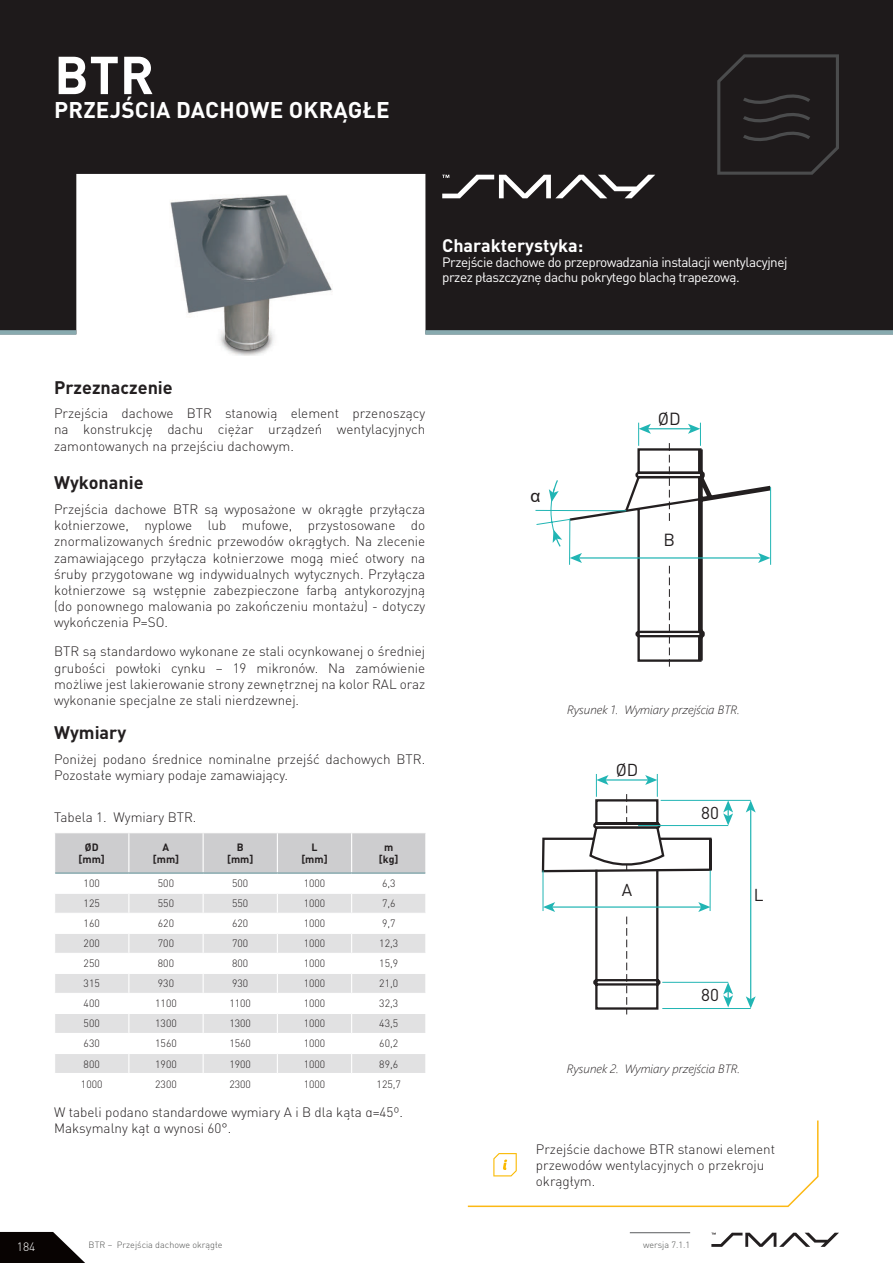
<style>
.page{position:relative;width:893px;height:1263px;background:#fff}
.page>*{position:absolute;margin:0;border:0;box-sizing:border-box;transform-origin:0 0}
._1_-_Produkt_-_symbo{font:700 52.5px "DIN Pro";color:#fff}
._2_-_opis_produktu{font:700 22.5px "DIN Pro";letter-spacing:.01em;color:#fff}
._6_-_H1_-_czarny_12{font:700 18px "DIN Pro";color:#231f20}
._3_-_nag_przeznaczen{font:700 18px "DIN Pro";color:#fff}
.t1{font:17.25px "DIN Pro";color:#231f20}
.t2{font:17.25px "Arial";color:#231f20}
.t3{font:17.1px "DIN Pro";color:#231f20}
._10_-_txt{font:300 13.5px/16.2px "DIN Pro";color:#231f20;text-align:justify}
._4_-_txt_9_biały{font:13.5px/15px "DIN Pro";letter-spacing:-.035em;color:#fff}
._12_-_txt_informacja{font:300 13.5px/16.2px "DIN Pro";color:#231f20}
.t4{font:italic 300 12px "Segoe UI";color:#231f20}
.t5{font:300 12px "DIN Pro";color:#fff}
.tresc_light_czarny_s{font:300 10.5px "DIN Pro";color:#231f20}
.naglowek_bold_czarny{font:700 10.5px "DIN Pro";color:#231f20}
.t6{font:300 9px "DIN Pro";color:#515251}
</style>
<div class="page">
<svg style="left:0;top:1232px;width:85px;height:31px"></svg>
<hr style="left:630px;top:1232px;width:60px;height:1px;background:#6c6d70">
<svg style="left:711px;top:1233px;width:128px;height:14px"></svg>
<svg style="left:0;top:0;width:893px;height:334px;background:#3b3838"></svg>
<img style="left:170px;top:195px;width:163px;height:161px">
<svg style="left:55px;top:833px;width:371px;height:240px"></svg>
<hr style="left:55px;top:872px;width:74px;height:2px;background:#88aaaf">
<hr style="left:129px;top:872px;width:74px;height:2px;background:#88aaaf">
<hr style="left:203px;top:872px;width:74px;height:2px;background:#88aaaf">
<hr style="left:277px;top:872px;width:75px;height:2px;background:#88aaaf">
<hr style="left:352px;top:872px;width:73px;height:2px;background:#88aaaf">
<svg style="left:672px;top:448px;width:16px;height:214px"></svg>
<hr style="left:799px;top:521px;width:1px;height:41px;background:#21b5b4">
<hr style="left:892px;top:521px;width:1px;height:41px;background:#21b5b4">
<div style="left:635px;top:631px;width:69px;height:6px;border:2px solid #231f20;border-radius:2px"></div>
<hr style="left:578px;top:557px;width:184px;height:2px;background:#21b5b4">
<hr style="left:647px;top:428px;width:45px;height:1px;background:#21b5b4">
<svg style="left:688px;top:423px;width:84px;height:239px"></svg>
<svg style="left:535px;top:423px;width:137px;height:244px"></svg>
<hr style="left:662px;top:982px;width:66px;height:1px;background:#21b5b4">
<hr style="left:661px;top:800px;width:90px;height:1px;background:#21b5b4">
<hr style="left:638px;top:825px;width:90px;height:1px;background:#21b5b4">
<hr style="left:662px;top:1008px;width:89px;height:1px;background:#21b5b4">
<hr style="left:750px;top:809px;width:1px;height:191px;background:#21b5b4">
<svg style="left:746px;top:800px;width:10px;height:12px"></svg>
<svg style="left:746px;top:996px;width:10px;height:12px"></svg>
<svg style="left:723px;top:800px;width:10px;height:25px"></svg>
<svg style="left:723px;top:982px;width:10px;height:25px"></svg>
<svg style="left:541px;top:774px;width:172px;height:240px"></svg>
<svg style="left:467px;top:1120px;width:352px;height:88px"></svg>
<svg style="left:717px;top:54px;width:122px;height:121px;background:#242021"></svg>
<svg style="left:442px;top:175px;width:213px;height:23px"></svg>
<div style="left:425px;top:330px;width:468px;height:5px;background:#88aaaf"></div>
<div style="left:0;top:330px;width:76px;height:5px;background:#88aaaf"></div>
<p class="_1_-_Produkt_-_symbo" style="left:54px;top:39px;width:101px">BTR</p>
<p class="_2_-_opis_produktu" style="left:54px;top:95px;width:337px">PRZEJŚCIA DACHOWE OKRĄGŁE</p>
<p class="_3_-_nag_przeznaczen" style="left:442px;top:233px;width:143px">Charakterystyka:</p>
<p class="_4_-_txt_9_biały" style="left:442px;top:254px;width:347px">Przejście dachowe do przeprowadzania instalacji wentylacyjnej przez płaszczyznę dachu pokrytego blachą trapezową.</p>
<p class="_6_-_H1_-_czarny_12" style="left:54px;top:375px;width:120px">Przeznaczenie</p>
<p class="_10_-_txt" style="left:54px;top:405px;width:373px">Przejścia dachowe BTR stanowią element przenoszący na konstrukcję dachu ciężar urządzeń wentylacyjnych zamontowanych na przejściu dachowym.</p>
<p class="_6_-_H1_-_czarny_12" style="left:54px;top:470px;width:91px">Wykonanie</p>
<p class="_10_-_txt" style="left:54px;top:500px;width:373px">Przejścia dachowe BTR są wyposażone w okrągłe przyłącza kołnierzowe, nyplowe lub mufowe, przystosowane do znormalizowanych średnic przewodów okrągłych. Na zlecenie zamawiającego przyłącza kołnierzowe mogą mieć otwory na śruby przygotowane wg indywidualnych wytycznych. Przyłącza kołnierzowe są wstępnie zabezpieczone farbą antykorozyjną (do ponownego malowania po zakończeniu montażu) - dotyczy wykończenia P=SO.</p>
<p class="_10_-_txt" style="left:54px;top:643px;width:373px">BTR są standardowo wykonane ze stali ocynkowanej o średniej grubości powłoki cynku – 19 mikronów. Na zamówienie możliwe jest lakierowanie strony zewnętrznej na kolor RAL oraz wykonanie specjalne ze stali nierdzewnej.</p>
<p class="_6_-_H1_-_czarny_12" style="left:54px;top:720px;width:74px">Wymiary</p>
<p class="_10_-_txt" style="left:54px;top:750px;width:373px">Poniżej podano średnice nominalne przejść dachowych BTR.<br>Pozostałe wymiary podaje zamawiający.</p>
<p class="_10_-_txt" style="left:54px;top:808px;width:144px">Tabela 1. Wymiary BTR.</p>
<p class="naglowek_bold_czarny" style="left:85px;top:840px;width:15px">ØD</p>
<p class="naglowek_bold_czarny" style="left:79px;top:852px;width:28px">[mm]</p>
<p class="naglowek_bold_czarny" style="left:163px;top:840px;width:8px">A</p>
<p class="naglowek_bold_czarny" style="left:153px;top:852px;width:28px">[mm]</p>
<p class="naglowek_bold_czarny" style="left:237px;top:840px;width:8px">B</p>
<p class="naglowek_bold_czarny" style="left:227px;top:852px;width:28px">[mm]</p>
<p class="naglowek_bold_czarny" style="left:311px;top:840px;width:8px">L</p>
<p class="naglowek_bold_czarny" style="left:301px;top:852px;width:28px">[mm]</p>
<p class="naglowek_bold_czarny" style="left:384px;top:840px;width:11px">m</p>
<p class="naglowek_bold_czarny" style="left:379px;top:852px;width:21px">[kg]</p>
<p class="tresc_light_czarny_s" style="left:84px;top:876px;width:18px">100</p>
<p class="tresc_light_czarny_s" style="left:158px;top:876px;width:18px">500</p>
<p class="tresc_light_czarny_s" style="left:232px;top:876px;width:18px">500</p>
<p class="tresc_light_czarny_s" style="left:304px;top:876px;width:23px">1000</p>
<p class="tresc_light_czarny_s" style="left:382px;top:876px;width:15px">6,3</p>
<p class="tresc_light_czarny_s" style="left:84px;top:896px;width:18px">125</p>
<p class="tresc_light_czarny_s" style="left:158px;top:896px;width:18px">550</p>
<p class="tresc_light_czarny_s" style="left:232px;top:896px;width:18px">550</p>
<p class="tresc_light_czarny_s" style="left:304px;top:896px;width:23px">1000</p>
<p class="tresc_light_czarny_s" style="left:382px;top:896px;width:15px">7,6</p>
<p class="tresc_light_czarny_s" style="left:84px;top:916px;width:18px">160</p>
<p class="tresc_light_czarny_s" style="left:158px;top:916px;width:18px">620</p>
<p class="tresc_light_czarny_s" style="left:232px;top:916px;width:18px">620</p>
<p class="tresc_light_czarny_s" style="left:304px;top:916px;width:23px">1000</p>
<p class="tresc_light_czarny_s" style="left:382px;top:916px;width:15px">9,7</p>
<p class="tresc_light_czarny_s" style="left:84px;top:936px;width:18px">200</p>
<p class="tresc_light_czarny_s" style="left:158px;top:936px;width:18px">700</p>
<p class="tresc_light_czarny_s" style="left:232px;top:936px;width:18px">700</p>
<p class="tresc_light_czarny_s" style="left:304px;top:936px;width:23px">1000</p>
<p class="tresc_light_czarny_s" style="left:379px;top:936px;width:20px">12,3</p>
<p class="tresc_light_czarny_s" style="left:84px;top:956px;width:18px">250</p>
<p class="tresc_light_czarny_s" style="left:158px;top:956px;width:18px">800</p>
<p class="tresc_light_czarny_s" style="left:232px;top:956px;width:18px">800</p>
<p class="tresc_light_czarny_s" style="left:304px;top:956px;width:23px">1000</p>
<p class="tresc_light_czarny_s" style="left:379px;top:956px;width:20px">15,9</p>
<p class="tresc_light_czarny_s" style="left:84px;top:976px;width:18px">315</p>
<p class="tresc_light_czarny_s" style="left:158px;top:976px;width:18px">930</p>
<p class="tresc_light_czarny_s" style="left:232px;top:976px;width:18px">930</p>
<p class="tresc_light_czarny_s" style="left:304px;top:976px;width:23px">1000</p>
<p class="tresc_light_czarny_s" style="left:379px;top:976px;width:20px">21,0</p>
<p class="tresc_light_czarny_s" style="left:84px;top:996px;width:18px">400</p>
<p class="tresc_light_czarny_s" style="left:155px;top:996px;width:23px">1100</p>
<p class="tresc_light_czarny_s" style="left:229px;top:996px;width:23px">1100</p>
<p class="tresc_light_czarny_s" style="left:304px;top:996px;width:23px">1000</p>
<p class="tresc_light_czarny_s" style="left:379px;top:996px;width:20px">32,3</p>
<p class="tresc_light_czarny_s" style="left:84px;top:1016px;width:18px">500</p>
<p class="tresc_light_czarny_s" style="left:155px;top:1016px;width:23px">1300</p>
<p class="tresc_light_czarny_s" style="left:229px;top:1016px;width:23px">1300</p>
<p class="tresc_light_czarny_s" style="left:304px;top:1016px;width:23px">1000</p>
<p class="tresc_light_czarny_s" style="left:379px;top:1016px;width:20px">43,5</p>
<p class="tresc_light_czarny_s" style="left:84px;top:1036px;width:18px">630</p>
<p class="tresc_light_czarny_s" style="left:155px;top:1036px;width:23px">1560</p>
<p class="tresc_light_czarny_s" style="left:229px;top:1036px;width:23px">1560</p>
<p class="tresc_light_czarny_s" style="left:304px;top:1036px;width:23px">1000</p>
<p class="tresc_light_czarny_s" style="left:379px;top:1036px;width:20px">60,2</p>
<p class="tresc_light_czarny_s" style="left:84px;top:1056px;width:18px">800</p>
<p class="tresc_light_czarny_s" style="left:155px;top:1056px;width:23px">1900</p>
<p class="tresc_light_czarny_s" style="left:229px;top:1056px;width:23px">1900</p>
<p class="tresc_light_czarny_s" style="left:304px;top:1056px;width:23px">1000</p>
<p class="tresc_light_czarny_s" style="left:379px;top:1056px;width:20px">89,6</p>
<p class="tresc_light_czarny_s" style="left:81px;top:1076px;width:23px">1000</p>
<p class="tresc_light_czarny_s" style="left:155px;top:1076px;width:23px">2300</p>
<p class="tresc_light_czarny_s" style="left:229px;top:1076px;width:23px">2300</p>
<p class="tresc_light_czarny_s" style="left:304px;top:1076px;width:23px">1000</p>
<p class="tresc_light_czarny_s" style="left:377px;top:1076px;width:26px">125,7</p>
<p class="_10_-_txt" style="left:54px;top:1103px;width:351px">W tabeli podano standardowe wymiary A i B dla kąta α=45º.<br>Maksymalny kąt α wynosi 60°.</p>
<p class="t2" style="left:530px;top:484px;width:11px">α</p>
<p class="t1" style="left:658px;top:407px;width:24px">ØD</p>
<p class="t1" style="left:663px;top:528px;width:13px">B</p>
<p class="t4" style="left:567px;top:700px;width:174px">Rysunek 1. Wymiary przejścia BTR.</p>
<p class="t3" style="left:616px;top:759px;width:24px">ØD</p>
<p class="t3" style="left:701px;top:802px;width:19px">80</p>
<p class="t3" style="left:622px;top:878px;width:12px">A</p>
<p class="t3" style="left:754px;top:883px;width:11px">L</p>
<p class="t3" style="left:701px;top:983px;width:19px">80</p>
<p class="t4" style="left:567px;top:1059px;width:175px">Rysunek 2. Wymiary przejścia BTR.</p>
<p class="_12_-_txt_informacja" style="left:536px;top:1140px;width:241px">Przejście dachowe BTR stanowi element przewodów wentylacyjnych o przekroju okrągłym.</p>
<p class="t5" style="left:17px;top:1238px;width:20px">184</p>
<p class="t6" style="left:89px;top:1239px;width:135px">BTR – Przejścia dachowe okrągłe</p>
<p class="t6" style="left:643px;top:1239px;width:48px">wersja 7.1.1</p>
</div>
